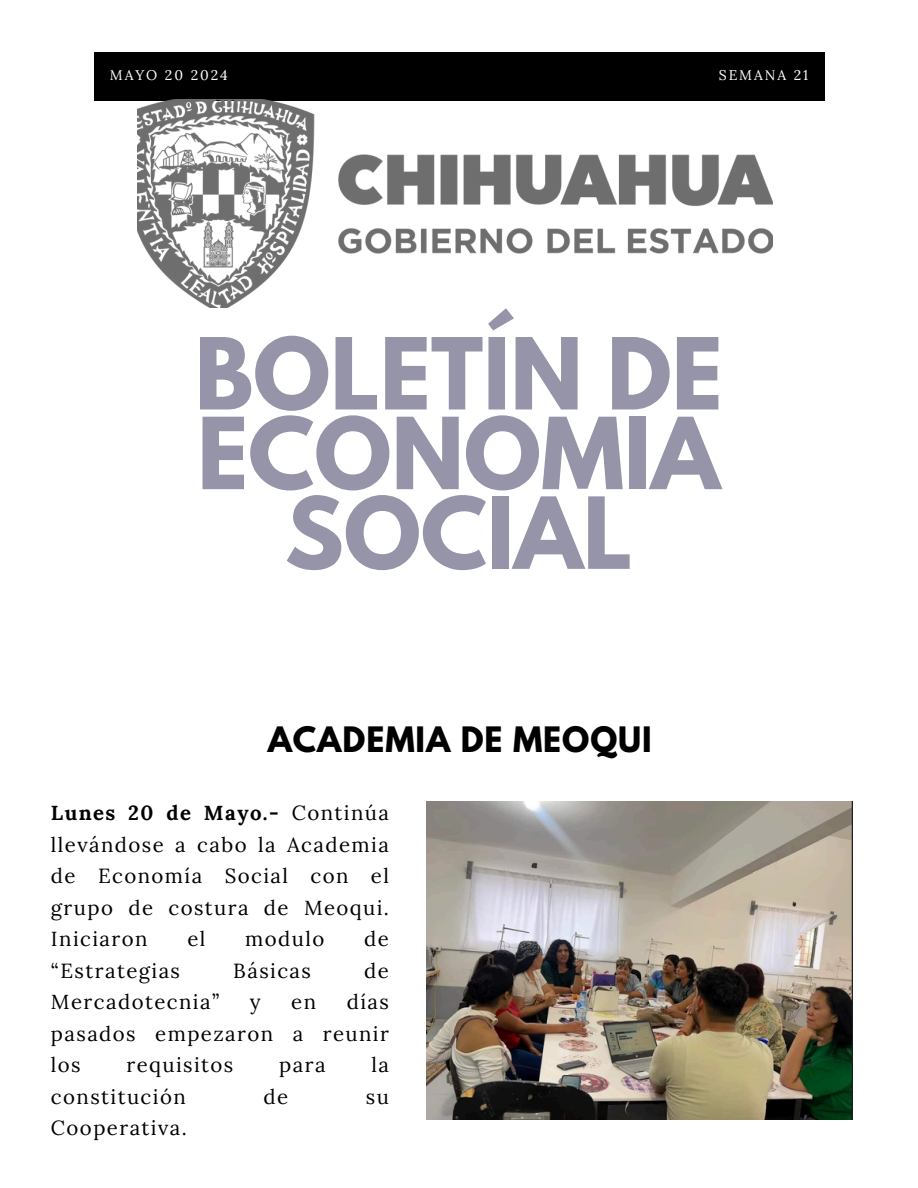
<style>
.page{position:relative;width:918px;height:1188px;background:#fff}
.page>*{position:absolute;margin:0;border:0;box-sizing:border-box;transform-origin:0 0}
.t1{font:700 87.9px/79.7px "League Spartan";color:#9694a9;text-align:center}
.t2{font:700 31.05px "League Spartan";letter-spacing:.03em;color:#000}
.t3{font:20.4px/31.5px "Lora";letter-spacing:.07em;color:#000;text-align:justify}
.t4{font:13.95px "Lora";letter-spacing:.14em;color:#fff}
.s1{font-weight:700}
</style>
<div class="page">
<div style="left:95px;top:53px;width:730px;height:47px;background:#000"></div>
<img style="left:137px;top:100px;width:636px;height:208px">
<img style="left:427px;top:801px;width:425px;height:319px">
<p class="t4" style="left:110px;top:66px;width:120px">MAYO 20 2024</p>
<h1 class="t4" style="left:719px;top:66px;width:91px">SEMANA 21</h1>
<p class="t1" style="left:195px;top:345px;width:529px">BOLETÍN DE<br>ECONOMIA<br>SOCIAL</p>
<h3 class="t2" style="left:268px;top:724px;width:386px">ACADEMIA DE MEOQUI</h3>
<h2 class="t3" style="left:51px;top:797px;width:340px"><span class="s1">Lunes 20 de Mayo.-</span> Continúa llevándose a cabo la Academia de Economía Social con el grupo de costura de Meoqui.<br>Iniciaron</h2>
<h2 class="t3" style="left:187px;top:923px;width:20px">el</h2>
<h2 class="t3" style="left:245px;top:923px;width:81px">modulo</h2>
<h2 class="t3" style="left:364px;top:923px;width:26px">de</h2>
<h2 class="t3" style="left:51px;top:954px;width:131px">“Estrategias</h2>
<h2 class="t3" style="left:233px;top:954px;width:79px">Básicas</h2>
<h2 class="t3" style="left:364px;top:954px;width:26px">de</h2>
<h2 class="t3" style="left:51px;top:986px;width:170px">Mercadotecnia”</h2>
<h2 class="t3" style="left:250px;top:986px;width:12px">y</h2>
<h2 class="t3" style="left:291px;top:986px;width:26px">en</h2>
<h2 class="t3" style="left:51px;top:986px;width:340px;text-indent:296px">días pasados empezaron a reunir los</h2>
<h2 class="t3" style="left:127px;top:1049px;width:108px">requisitos</h2>
<h2 class="t3" style="left:279px;top:1049px;width:48px">para</h2>
<h2 class="t3" style="left:371px;top:1049px;width:19px">la</h2>
<h2 class="t3" style="left:51px;top:1080px;width:136px">constitución</h2>
<h2 class="t3" style="left:264px;top:1080px;width:26px">de</h2>
<h2 class="t3" style="left:366px;top:1080px;width:25px">su</h2>
<h2 class="t3" style="left:51px;top:1112px;width:137px">Cooperativa.</h2>
</div>
